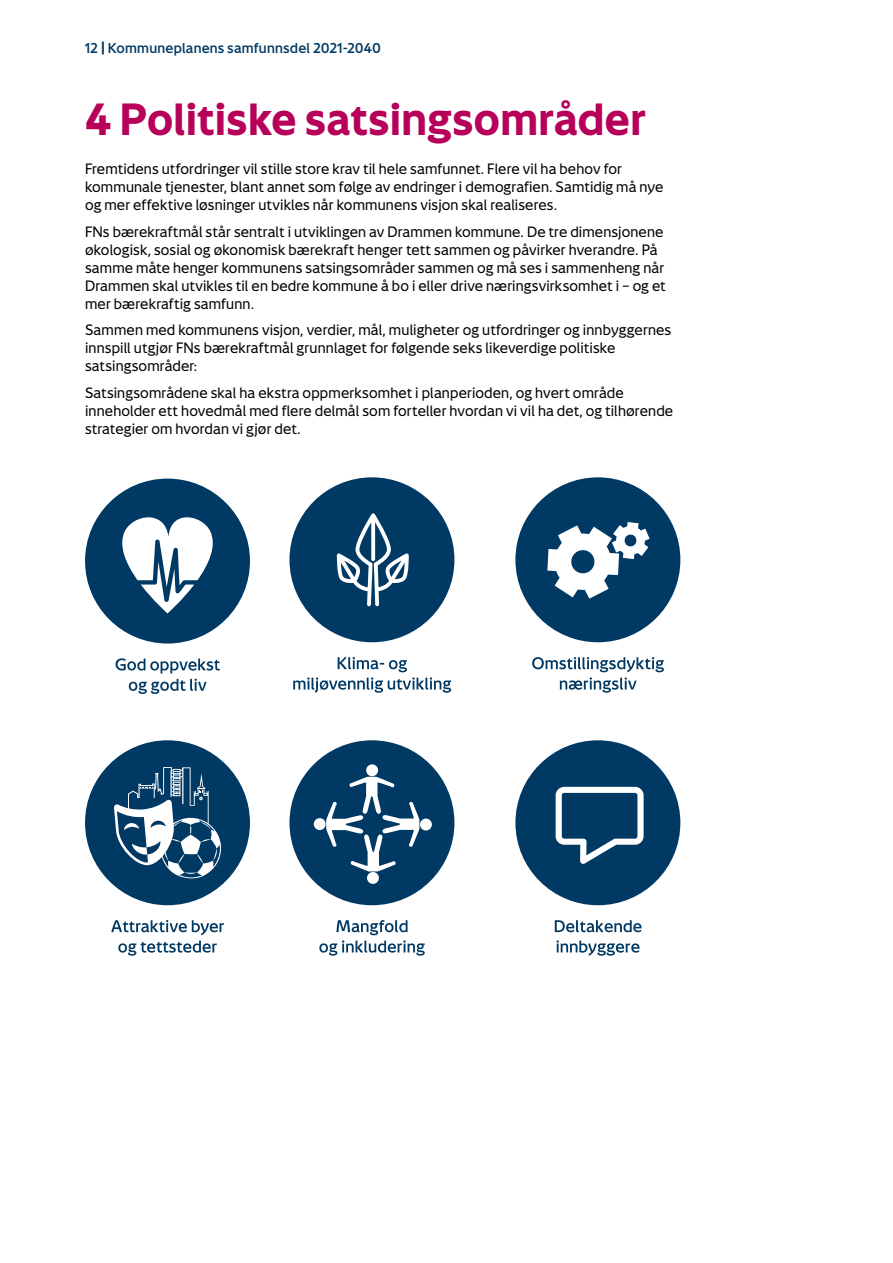
<style>
.page{position:relative;width:893px;height:1263px;background:#fff}
.page>*{position:absolute;margin:0;border:0;box-sizing:border-box;transform-origin:0 0}
.t1{font:700 45px "Drammen";letter-spacing:-.005em;color:#b60059}
.t2{font:15px/18px "Drammen";letter-spacing:.005em;color:#000}
.t3{font:500 14.25px "Drammen";letter-spacing:.01em;color:#003963}
.s1{font-weight:700}
</style>
<div class="page">
<svg style="left:129px;top:679px;width:78px;height:15px"></svg>
<svg style="left:116px;top:658px;width:104px;height:15px"></svg>
<div style="left:85px;top:479px;width:165px;height:164px;background:#003963;border-radius:50%"></div>
<svg style="left:122px;top:517px;width:91px;height:96px"></svg>
<svg style="left:293px;top:657px;width:158px;height:36px"></svg>
<div style="left:289px;top:477px;width:165px;height:165px;background:#003963;border-radius:50%"></div>
<svg style="left:337px;top:513px;width:72px;height:93px"></svg>
<svg style="left:532px;top:657px;width:132px;height:36px"></svg>
<div style="left:515px;top:477px;width:165px;height:165px;background:#003963;border-radius:50%"></div>
<svg style="left:547px;top:522px;width:103px;height:77px"></svg>
<svg style="left:111px;top:920px;width:113px;height:36px"></svg>
<div style="left:85px;top:740px;width:165px;height:165px;background:#003963;border-radius:50%"></div>
<svg style="left:114px;top:767px;width:107px;height:111px"></svg>
<svg style="left:319px;top:920px;width:106px;height:36px"></svg>
<div style="left:289px;top:740px;width:165px;height:165px;background:#003963;border-radius:50%"></div>
<div style="left:366px;top:764px;width:12px;height:12px;background:#fff;border-radius:50%"></div>
<div style="left:314px;top:818px;width:12px;height:12px;background:#fff;border-radius:50%"></div>
<div style="left:367px;top:872px;width:12px;height:12px;background:#fff;border-radius:50%"></div>
<div style="left:420px;top:818px;width:12px;height:12px;background:#fff;border-radius:50%"></div>
<svg style="left:325px;top:776px;width:95px;height:96px"></svg>
<svg style="left:556px;top:940px;width:84px;height:16px"></svg>
<svg style="left:555px;top:920px;width:87px;height:12px"></svg>
<div style="left:515px;top:740px;width:165px;height:165px;background:#003963;border-radius:50%"></div>
<svg style="left:556px;top:787px;width:88px;height:77px"></svg>
<p class="t3" style="left:85px;top:40px;width:298px">12 <span class="s1">|</span> Kommuneplanens samfunnsdel 2021-2040</p>
<h1 class="t1" style="left:85px;top:93px;width:563px">4 Politiske satsingsområder</h1>
<p class="t2" style="left:85px;top:160px;width:580px">Fremtidens utfordringer vil stille store krav til hele samfunnet. Flere vil ha behov for kommunale tjenester, blant annet som følge av endringer i demografien. Samtidig må nye og mer effektive løsninger utvikles når kommunens visjon skal realiseres.</p>
<p class="t2" style="left:85px;top:222px;width:582px">FNs bærekraftmål står sentralt i utviklingen av Drammen kommune. De tre dimensjonene økologisk, sosial og økonomisk bærekraft henger tett sammen og påvirker hverandre. På samme måte henger kommunens satsingsområder sammen og må ses i sammenheng når Drammen skal utvikles til en bedre kommune å bo i eller drive næringsvirksomhet i – og et mer bærekraftig samfunn.</p>
<p class="t2" style="left:85px;top:321px;width:588px">Sammen med kommunens visjon, verdier, mål, muligheter og utfordringer og innbyggernes innspill utgjør FNs bærekraftmål grunnlaget for følgende seks likeverdige politiske satsingsområder:</p>
<p class="t2" style="left:85px;top:383px;width:590px">Satsingsområdene skal ha ekstra oppmerksomhet i planperioden, og hvert område inneholder ett hovedmål med flere delmål som forteller hvordan vi vil ha det, og tilhørende strategier om hvordan vi gjør det.</p>
</div>
